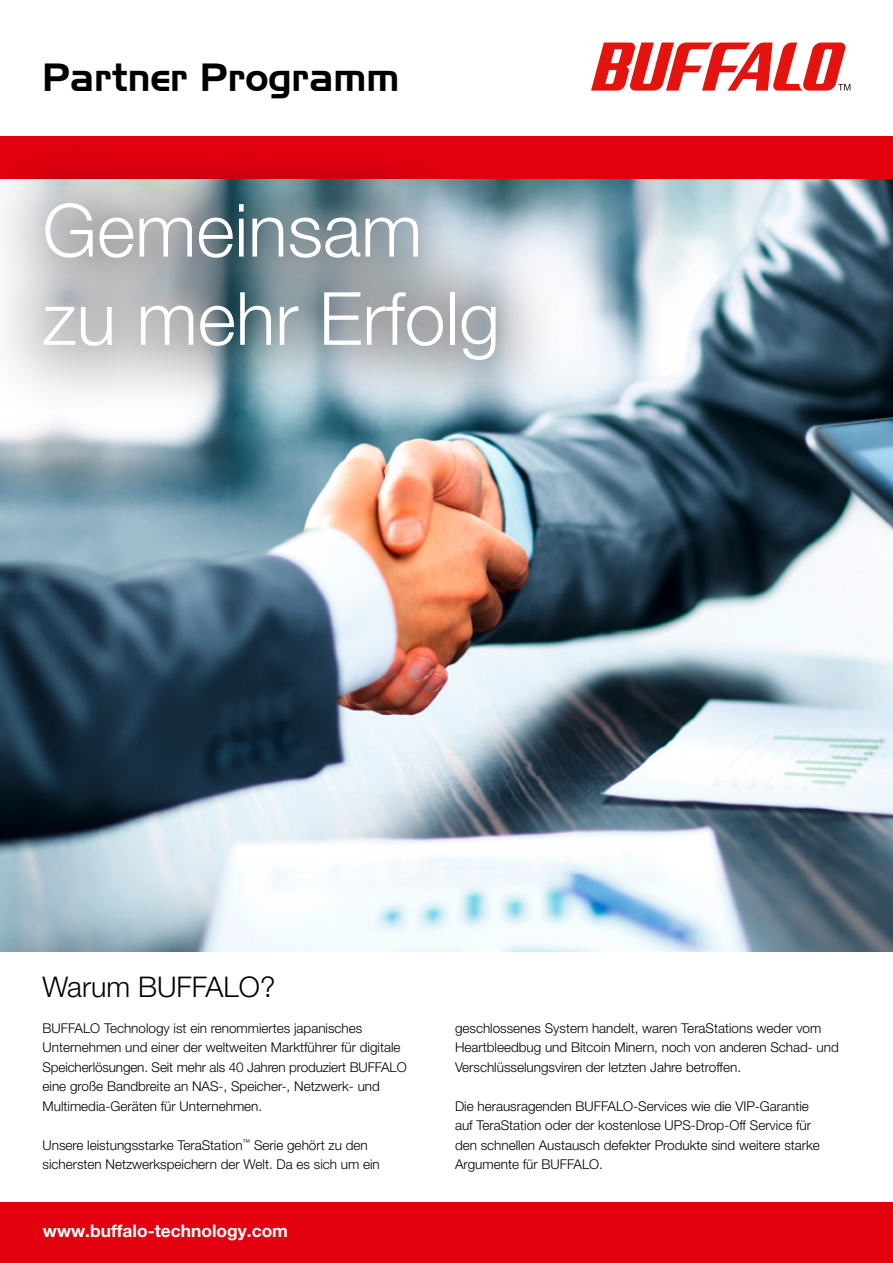
<style>
.page{position:relative;width:893px;height:1263px;background:#fff}
.page>*{position:absolute;margin:0;border:0;box-sizing:border-box;transform-origin:0 0}
.t1{font:300 73.5px/88.2px "Helvetica Neue LT Pro";color:#fff}
.t2{font:39.15px "Slicker";color:#000}
.t3{font:300 28.5px "Helvetica Neue LT Pro";color:#000}
.t4{font:700 17.4px "Helvetica Neue LT Pro";color:#fff}
.t5{font:300 13.5px/19.5px "Helvetica Neue LT Pro";color:#000}
</style>
<div class="page">
<img style="left:0;top:179px;width:893px;height:772px">
<div style="left:0;top:136px;width:893px;height:43px;background:#e3000f"></div>
<div style="left:0;top:1202px;width:893px;height:61px;background:#e3000f"></div>
<div style="left:0;top:131px;width:569px;height:301px;background:#000;opacity:.6"></div>
<svg style="left:591px;top:43px;width:259px;height:48px"></svg>
<h2 class="t2" style="left:42px;top:55px;width:359px">Partner Programm</h2>
<h1 class="t1" style="left:43px;top:185px;width:459px">Gemeinsam zu mehr Erfolg</h1>
<h3 class="t3" style="left:43px;top:970px;width:234px">Warum BUFFALO?</h3>
<p class="t5" style="left:43px;top:1018px;width:366px">BUFFALO Technology ist ein renommiertes japanisches Unternehmen und einer der weltweiten Marktführer für digitale Speicherlösungen. Seit mehr als 40 Jahren produziert BUFFALO eine große Bandbreite an NAS-, Speicher-, Netzwerk- und Multimedia-Geräten für Unternehmen.</p>
<p class="t5" style="left:43px;top:1135px;width:339px">Unsere leistungsstarke TeraStation<sup>™</sup> Serie gehört zu den sichersten Netzwerkspeichern der Welt. Da es sich um ein</p>
<p class="t4" style="left:43px;top:1220px;width:247px">www.buffalo-technology.com</p>
<p class="t5" style="left:455px;top:1018px;width:385px">geschlossenes System handelt, waren TeraStations weder vom<br>Heartbleedbug und Bitcoin Minern, noch von anderen Schad- und<br>Verschlüsselungsviren der letzten Jahre betroffen.</p>
<p class="t5" style="left:455px;top:1096px;width:366px">Die herausragenden BUFFALO-Services wie die VIP-Garantie auf TeraStation oder der kostenlose UPS-Drop-Off Service für den schnellen Austausch defekter Produkte sind weitere starke Argumente für BUFFALO.</p>
</div>
